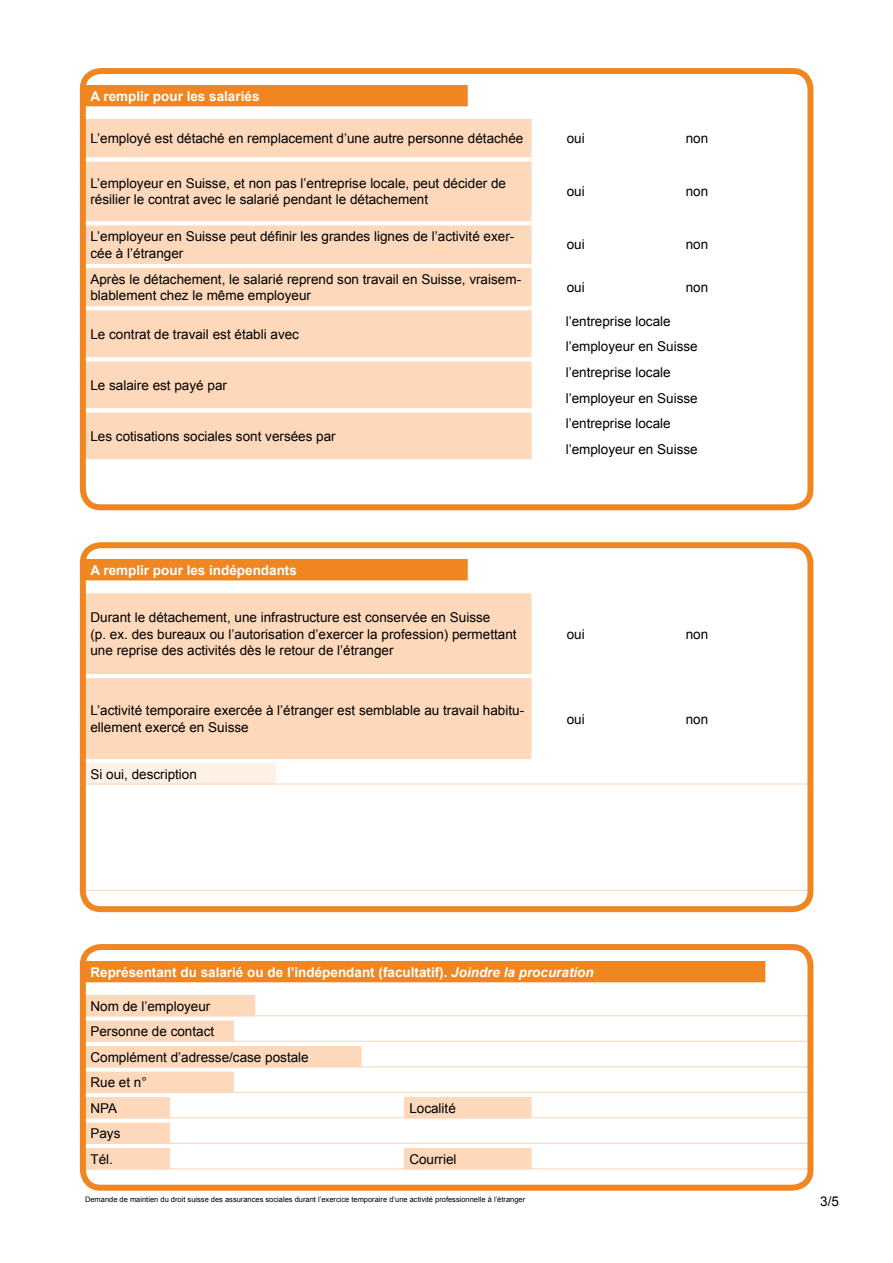
<style>
.page{position:relative;width:893px;height:1263px;background:#fff}
.page>*{position:absolute;margin:0;border:0;box-sizing:border-box;transform-origin:0 0}
.t1{font:13.5px/16.2px "Arial";color:#000}
.t2{font:700 13.5px "Arial";color:#fff}
.t3{font:7.5px "Arial";color:#000}
.s1{font-style:italic}
</style>
<div class="page">
<div style="left:404px;top:1149px;width:127px;height:20px;background:#fdd8bb"></div>
<div style="left:404px;top:1148px;width:127px;height:21px;border:1px solid #fdd8bb"></div>
<div style="left:86px;top:1149px;width:84px;height:20px;background:#fdd8bb"></div>
<div style="left:85px;top:1148px;width:85px;height:21px;border:1px solid #fdd8bb"></div>
<div style="left:86px;top:1123px;width:84px;height:20px;background:#fdd8bb"></div>
<div style="left:404px;top:1098px;width:127px;height:20px;background:#fdd8bb"></div>
<div style="left:404px;top:1097px;width:127px;height:21px;border:1px solid #fdd8bb"></div>
<div style="left:86px;top:1098px;width:84px;height:20px;background:#fdd8bb"></div>
<div style="left:85px;top:1097px;width:85px;height:21px;border:1px solid #fdd8bb"></div>
<div style="left:86px;top:1072px;width:147px;height:20px;background:#fdd8bb"></div>
<div style="left:85px;top:1071px;width:149px;height:22px;border:1px solid #fdd8bb"></div>
<div style="left:86px;top:1047px;width:275px;height:20px;background:#fdd8bb"></div>
<div style="left:85px;top:1046px;width:276px;height:21px;border:1px solid #fdd8bb"></div>
<div style="left:86px;top:1021px;width:147px;height:20px;background:#fdd8bb"></div>
<div style="left:85px;top:1020px;width:149px;height:22px;border:1px solid #fdd8bb"></div>
<div style="left:86px;top:996px;width:169px;height:20px;background:#fdd8bb"></div>
<div style="left:85px;top:995px;width:170px;height:21px;border:1px solid #fdd8bb"></div>
<div style="left:86px;top:962px;width:679px;height:20px;background:#f08621"></div>
<div style="left:85px;top:961px;width:680px;height:21px;border:1px solid #f08621"></div>
<hr style="left:85px;top:1168px;width:723px;height:1px;background:#fdd8bb">
<hr style="left:85px;top:1143px;width:723px;height:1px;background:#fdd8bb">
<hr style="left:85px;top:1117px;width:723px;height:1px;background:#fdd8bb">
<hr style="left:85px;top:1092px;width:723px;height:1px;background:#fdd8bb">
<hr style="left:85px;top:1066px;width:723px;height:1px;background:#fdd8bb">
<hr style="left:85px;top:1041px;width:723px;height:1px;background:#fdd8bb">
<hr style="left:85px;top:1015px;width:723px;height:1px;background:#fdd8bb">
<div style="left:80px;top:944px;width:733px;height:247px;border:6px solid #f08621;border-radius:18px"></div>
<div style="left:86px;top:764px;width:190px;height:20px;background:#fff1e6"></div>
<div style="left:85px;top:763px;width:191px;height:21px;border:1px solid #fff1e6"></div>
<div style="left:86px;top:679px;width:445px;height:79px;background:#fdd8bb"></div>
<div style="left:85px;top:678px;width:446px;height:81px;border:1px solid #fdd8bb"></div>
<div style="left:86px;top:594px;width:445px;height:79px;background:#fdd8bb"></div>
<div style="left:85px;top:593px;width:446px;height:81px;border:1px solid #fdd8bb"></div>
<div style="left:86px;top:560px;width:381px;height:20px;background:#f08621"></div>
<div style="left:85px;top:559px;width:383px;height:21px;border:1px solid #f08621"></div>
<hr style="left:85px;top:890px;width:723px;height:1px;background:#fdd8bb">
<hr style="left:85px;top:783px;width:723px;height:1px;background:#fdd8bb">
<div style="left:80px;top:542px;width:733px;height:370px;border:6px solid #f08621;border-radius:18px"></div>
<div style="left:86px;top:413px;width:445px;height:46px;background:#fdd8bb"></div>
<div style="left:85px;top:412px;width:446px;height:47px;border:1px solid #fdd8bb"></div>
<div style="left:86px;top:362px;width:445px;height:46px;background:#fdd8bb"></div>
<div style="left:85px;top:361px;width:446px;height:47px;border:1px solid #fdd8bb"></div>
<div style="left:86px;top:311px;width:445px;height:46px;background:#fdd8bb"></div>
<div style="left:85px;top:310px;width:446px;height:47px;border:1px solid #fdd8bb"></div>
<div style="left:86px;top:268px;width:445px;height:38px;background:#fdd8bb"></div>
<div style="left:86px;top:226px;width:445px;height:37px;background:#fdd8bb"></div>
<div style="left:85px;top:225px;width:446px;height:39px;border:1px solid #fdd8bb"></div>
<div style="left:86px;top:162px;width:445px;height:59px;background:#fdd8bb"></div>
<div style="left:86px;top:120px;width:445px;height:37px;background:#fdd8bb"></div>
<div style="left:85px;top:119px;width:446px;height:38px;border:1px solid #fdd8bb"></div>
<div style="left:86px;top:86px;width:381px;height:20px;background:#f08621"></div>
<div style="left:85px;top:85px;width:383px;height:21px;border:1px solid #f08621"></div>
<div style="left:80px;top:68px;width:733px;height:442px;border:6px solid #f08621;border-radius:18px"></div>
<p class="t2" style="left:90px;top:87px;width:171px">A remplir pour les salariés</p>
<p class="t1" style="left:90px;top:130px;width:434px">L’employé est détaché en remplacement d’une autre personne détachée</p>
<p class="t1" style="left:567px;top:130px;width:20px">oui</p>
<p class="t1" style="left:686px;top:130px;width:24px">non</p>
<p class="t1" style="left:90px;top:175px;width:417px">L’employeur en Suisse, et non pas l’entreprise locale, peut décider de résilier le contrat avec le salarié pendant le détachement</p>
<p class="t1" style="left:90px;top:229px;width:425px">L’employeur en Suisse peut définir les grandes lignes de l’activité exer&shy;cée à l’étranger</p>
<p class="t1" style="left:90px;top:271px;width:432px">Après le détachement, le salarié reprend son travail en Suisse, vraisem&shy;blablement chez le même employeur</p>
<p class="t1" style="left:90px;top:326px;width:210px">Le contrat de travail est établi avec</p>
<p class="t1" style="left:90px;top:377px;width:138px">Le salaire est payé par</p>
<p class="t1" style="left:90px;top:428px;width:247px">Les cotisations sociales sont versées par</p>
<p class="t1" style="left:567px;top:184px;width:20px">oui</p>
<p class="t1" style="left:686px;top:184px;width:24px">non</p>
<p class="t1" style="left:567px;top:237px;width:20px">oui</p>
<p class="t1" style="left:686px;top:237px;width:24px">non</p>
<p class="t1" style="left:567px;top:279px;width:20px">oui</p>
<p class="t1" style="left:686px;top:279px;width:24px">non</p>
<p class="t1" style="left:566px;top:313px;width:107px">l’entreprise locale</p>
<p class="t1" style="left:566px;top:339px;width:134px">l’employeur en Suisse</p>
<p class="t1" style="left:566px;top:364px;width:107px">l’entreprise locale</p>
<p class="t1" style="left:566px;top:390px;width:134px">l’employeur en Suisse</p>
<p class="t1" style="left:566px;top:415px;width:107px">l’entreprise locale</p>
<p class="t1" style="left:566px;top:441px;width:134px">l’employeur en Suisse</p>
<p class="t2" style="left:90px;top:561px;width:208px">A remplir pour les indépendants</p>
<p class="t1" style="left:90px;top:610px;width:428px">Durant le détachement, une infrastructure est conservée en Suisse<br>(p. ex. des bureaux ou l’autorisation d’exercer la profession) permettant une reprise des activités dès le retour de l’étranger</p>
<p class="t1" style="left:90px;top:703px;width:435px">L’activité temporaire exercée à l’étranger est semblable au travail habitu&shy;ellement exercé en Suisse</p>
<p class="t1" style="left:90px;top:766px;width:108px">Si oui, description</p>
<p class="t1" style="left:567px;top:626px;width:20px">oui</p>
<p class="t1" style="left:686px;top:626px;width:24px">non</p>
<p class="t1" style="left:567px;top:711px;width:20px">oui</p>
<p class="t1" style="left:686px;top:711px;width:24px">non</p>
<p class="t2" style="left:90px;top:963px;width:505px">Représentant du salarié ou de l’indépendant (facultatif). <span class="s1">Joindre la procuration</span></p>
<p class="t1" style="left:90px;top:998px;width:122px">Nom de l’employeur</p>
<p class="t1" style="left:90px;top:1023px;width:125px">Personne de contact</p>
<p class="t1" style="left:90px;top:1049px;width:220px">Complément d’adresse/case postale</p>
<p class="t1" style="left:90px;top:1074px;width:58px">Rue et n°</p>
<p class="t1" style="left:90px;top:1100px;width:28px">NPA</p>
<p class="t1" style="left:409px;top:1100px;width:48px">Localité</p>
<p class="t1" style="left:90px;top:1125px;width:32px">Pays</p>
<p class="t1" style="left:90px;top:1151px;width:24px">Tél.</p>
<p class="t1" style="left:409px;top:1151px;width:49px">Courriel</p>
<p class="t3" style="left:85px;top:1194px;width:442px">Demande de maintien du droit suisse des assurances sociales durant l’exercice temporaire d’une activité professionnelle à l’étranger</p>
<p class="t1" style="left:820px;top:1193px;width:20px">3/5</p>
</div>
